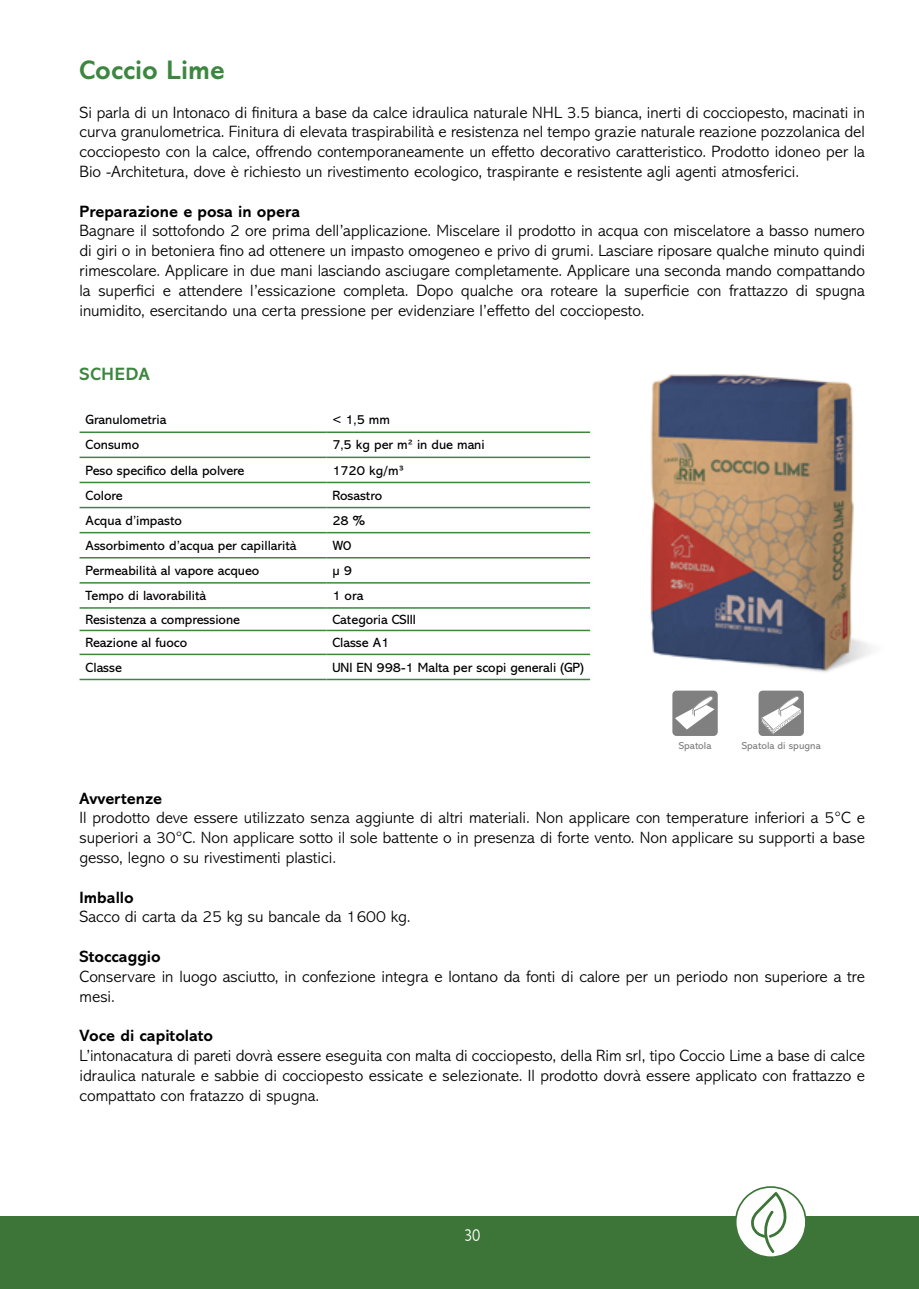
<style>
.page{position:relative;width:919px;height:1289px;background:#fff}
.page>*{position:absolute;margin:0;border:0;box-sizing:border-box;transform-origin:0 0}
.t1{font:700 27px "Abadi MT Std";color:#3d8640}
.t2{font:700 18px "Abadi MT Std";letter-spacing:.04em;color:#3d8640}
.t3{font:300 condensed 18px "Abadi";color:#fff}
.t4{font:300 16.5px/19.8px "Abadi MT Std";color:#000;text-align:justify}
.t5{font:700 16.5px "Abadi MT Std";color:#000}
.t6{font:13.5px "Abadi MT Std";color:#000}
.t7{font:10.2px "Abadi MT Std";color:#808080}
</style>
<div class="page">
<img style="left:650px;top:374px;width:221px;height:298px">
<hr style="left:80px;top:431px;width:246px;height:2px;background:#3d8640">
<hr style="left:326px;top:431px;width:264px;height:2px;background:#3d8640">
<hr style="left:80px;top:456px;width:246px;height:2px;background:#3d8640">
<hr style="left:326px;top:456px;width:264px;height:2px;background:#3d8640">
<hr style="left:80px;top:481px;width:246px;height:2px;background:#3d8640">
<hr style="left:326px;top:481px;width:264px;height:2px;background:#3d8640">
<hr style="left:80px;top:507px;width:246px;height:1px;background:#3d8640">
<hr style="left:326px;top:507px;width:264px;height:1px;background:#3d8640">
<hr style="left:80px;top:532px;width:246px;height:1px;background:#3d8640">
<hr style="left:326px;top:532px;width:264px;height:1px;background:#3d8640">
<hr style="left:80px;top:557px;width:246px;height:1px;background:#3d8640">
<hr style="left:326px;top:557px;width:264px;height:1px;background:#3d8640">
<hr style="left:80px;top:582px;width:246px;height:1px;background:#3d8640">
<hr style="left:326px;top:582px;width:264px;height:1px;background:#3d8640">
<hr style="left:80px;top:607px;width:246px;height:1px;background:#3d8640">
<hr style="left:326px;top:607px;width:264px;height:1px;background:#3d8640">
<hr style="left:80px;top:629px;width:246px;height:2px;background:#3d8640">
<hr style="left:326px;top:629px;width:264px;height:2px;background:#3d8640">
<hr style="left:80px;top:653px;width:246px;height:2px;background:#3d8640">
<hr style="left:326px;top:653px;width:264px;height:2px;background:#3d8640">
<hr style="left:80px;top:678px;width:246px;height:2px;background:#3d8640">
<hr style="left:326px;top:678px;width:264px;height:2px;background:#3d8640">
<div style="left:672px;top:690px;width:45px;height:46px;background:#808080;border-radius:4px"></div>
<svg style="left:675px;top:696px;width:39px;height:33px"></svg>
<div style="left:758px;top:690px;width:45px;height:46px;background:#808080;border-radius:4px"></div>
<svg style="left:758px;top:695px;width:43px;height:39px"></svg>
<div style="left:0;top:1215px;width:918px;height:73px;background:#3d7538"></div>
<svg style="left:734px;top:1186px;width:72px;height:71px"></svg>
<h1 class="t1" style="left:80px;top:54px;width:147px">Coccio Lime</h1>
<p class="t4" style="left:80px;top:102px;width:786px">Si parla di un Intonaco di finitura a base da calce idraulica naturale NHL 3.5 bianca, inerti di cocciopesto, macinati in curva granulometrica. Finitura di elevata traspirabilità e resistenza nel tempo grazie naturale reazione pozzolanica del cocciopesto con la calce, offrendo contemporaneamente un effetto decorativo caratteristico. Prodotto idoneo per la Bio -Architetura, dove è richiesto un rivestimento ecologico, traspirante e resistente agli agenti atmosferici.</p>
<p class="t5" style="left:80px;top:202px;width:222px">Preparazione e posa in opera</p>
<p class="t4" style="left:80px;top:221px;width:787px">Bagnare il sottofondo 2 ore prima dell’applicazione. Miscelare il prodotto in acqua con miscelatore a basso numero di giri o in betoniera fino ad ottenere un impasto omogeneo e privo di grumi. Lasciare riposare qualche minuto quindi rimescolare. Applicare in due mani lasciando asciugare completamente. Applicare una seconda mando compattando la superfici e attendere l’essicazione completa. Dopo qualche ora roteare la superficie con frattazzo di spugna inumidito, esercitando una certa pressione per evidenziare l’effetto del cocciopesto.</p>
<p class="t2" style="left:80px;top:363px;width:72px">SCHEDA</p>
<p class="t6" style="left:86px;top:412px;width:82px">Granulometria</p>
<p class="t6" style="left:332px;top:412px;width:59px">&lt; 1,5 mm</p>
<p class="t6" style="left:86px;top:437px;width:55px">Consumo</p>
<p class="t6" style="left:332px;top:437px;width:154px">7,5 kg per m² in due mani</p>
<p class="t6" style="left:86px;top:462px;width:160px">Peso specifico della polvere</p>
<p class="t6" style="left:332px;top:462px;width:73px">1720 kg/m³</p>
<p class="t6" style="left:86px;top:487px;width:38px">Colore</p>
<p class="t6" style="left:332px;top:487px;width:52px">Rosastro</p>
<p class="t6" style="left:86px;top:512px;width:98px">Acqua d’impasto</p>
<p class="t6" style="left:332px;top:512px;width:34px">28 %</p>
<p class="t6" style="left:86px;top:538px;width:212px">Assorbimento d’acqua per capillarità</p>
<p class="t6" style="left:332px;top:538px;width:21px">W0</p>
<p class="t6" style="left:86px;top:563px;width:175px">Permeabilità al vapore acqueo</p>
<p class="t6" style="left:332px;top:563px;width:21px">µ 9</p>
<p class="t6" style="left:86px;top:588px;width:122px">Tempo di lavorabilità</p>
<p class="t6" style="left:332px;top:588px;width:32px">1 ora</p>
<p class="t6" style="left:86px;top:612px;width:156px">Resistenza a compressione</p>
<p class="t6" style="left:332px;top:612px;width:85px">Categoria CSIII</p>
<p class="t6" style="left:86px;top:635px;width:103px">Reazione al fuoco</p>
<p class="t6" style="left:332px;top:635px;width:58px">Classe A1</p>
<p class="t6" style="left:86px;top:659px;width:38px">Classe</p>
<p class="t6" style="left:332px;top:659px;width:253px">UNI EN 998-1 Malta per scopi generali (GP)</p>
<p class="t7" style="left:678px;top:740px;width:34px">Spatola</p>
<p class="t7" style="left:741px;top:740px;width:80px">Spatola di spugna</p>
<p class="t5" style="left:80px;top:788px;width:84px">Avvertenze</p>
<p class="t4" style="left:80px;top:808px;width:786px">Il prodotto deve essere utilizzato senza aggiunte di altri materiali. Non applicare con temperature inferiori a 5°C e superiori a 30°C. Non applicare sotto il sole battente o in presenza di forte vento. Non applicare su supporti a base gesso, legno o su rivestimenti plastici.</p>
<p class="t5" style="left:80px;top:887px;width:56px">Imballo</p>
<p class="t4" style="left:80px;top:907px;width:332px">Sacco di carta da 25 kg su bancale da 1600 kg.</p>
<p class="t5" style="left:80px;top:947px;width:83px">Stoccaggio</p>
<p class="t4" style="left:80px;top:966px;width:786px">Conservare in luogo asciutto, in confezione integra e lontano da fonti di calore per un periodo non superiore a tre mesi.</p>
<p class="t5" style="left:80px;top:1026px;width:135px">Voce di capitolato</p>
<p class="t4" style="left:80px;top:1046px;width:786px">L’intonacatura di pareti dovrà essere eseguita con malta di cocciopesto, della Rim srl, tipo Coccio Lime a base di calce idraulica naturale e sabbie di cocciopesto essicate e selezionate. Il prodotto dovrà essere applicato con frattazzo e compattato con fratazzo di spugna.</p>
<p class="t3" style="left:464px;top:1225px;width:18px">30</p>
</div>
